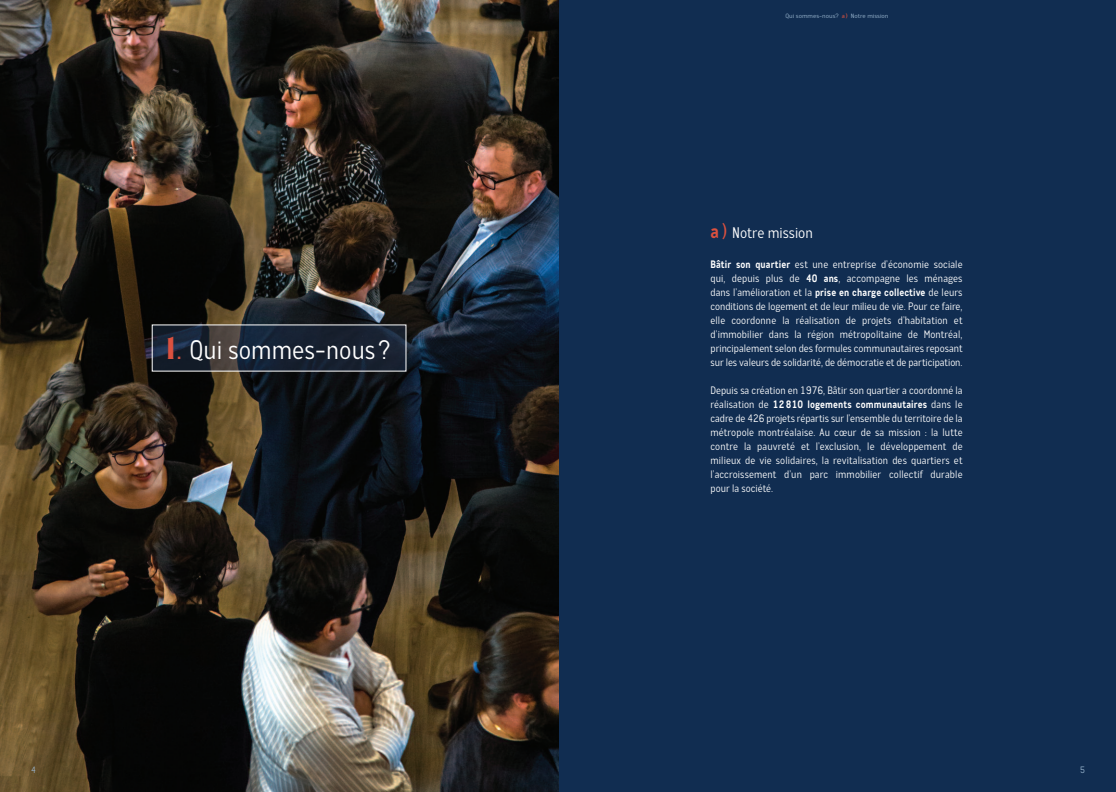
<style>
.page{position:relative;width:1116px;height:792px;background:#fff}
.page>*{position:absolute;margin:0;border:0;box-sizing:border-box;transform-origin:0 0}
.t1{font:300 26px "CA Cula";color:#fff}
.t2{font:300 15px "CA Cula";color:#fff}
.t3{font:300 10.5px/14px "CA Cula";letter-spacing:-.005em;color:#fff;text-align:justify}
.t4{font:300 9px "CA Cula";color:#98b4cd}
.t5{font:300 6.1px "CA Cula";color:#98b4cd;scale:1.16 1}
.s1{font-weight:400;color:#db513f}
.s2{font-family:"Gok Stencil";font-weight:400;font-size:32px;color:#db513f}
.s3{font-size:32px;color:#db513f}
.s4{font-weight:700;font-size:19px;color:#db513f}
.s5{font-weight:400;font-size:19px;color:#db513f}
.s6{font-weight:700}
</style>
<div class="page">
<div style="left:558px;top:0;width:558px;height:792px;background:#112d51"></div>
<img style="left:0;top:0;width:558px;height:792px">
<img style="left:154px;top:326px;width:250px;height:44px">
<p class="t5" style="left:785px;top:14px;width:90px">Qui sommes-nous? <span class="s1">a)</span> Notre mission</p>
<h1 class="t1" style="left:168px;top:340px;width:224px"><span class="s2">1</span><span class="s3">.</span> Qui sommes-nous?</h1>
<h2 class="t2" style="left:710px;top:227px;width:104px"><span class="s4">a</span> <span class="s5">)</span> Notre mission</h2>
<p class="t3" style="left:710px;top:258px;width:254px"><span class="s6">Bâtir son quartier</span> est une entreprise d’économie sociale qui, depuis plus de <span class="s6">40 ans</span>, accompagne les ménages dans l’amélioration et la <span class="s6">prise en charge collective</span> de leurs conditions de logement et de leur milieu de vie. Pour ce faire, elle coordonne la réalisation de projets d’habitation et d’immobilier dans la région métropolitaine de Montréal, principalement selon des formules communautaires reposant sur les valeurs de solidarité, de démocratie et de participation.</p>
<p class="t3" style="left:710px;top:384px;width:254px">Depuis sa création en 1976, Bâtir son quartier a coordonné la réalisation de <span class="s6">12810 logements communautaires</span> dans le cadre de 426 projets répartis sur l’ensemble du territoire de la métropole montréalaise. Au cœur de sa mission : la lutte contre la pauvreté et l’exclusion, le développement de milieux de vie solidaires, la revitalisation des quartiers et l’accroissement d’un parc immobilier collectif durable pour la société.</p>
<p class="t4" style="left:31px;top:767px;width:6px">4</p>
<p class="t4" style="left:1080px;top:767px;width:6px">5</p>
</div>
